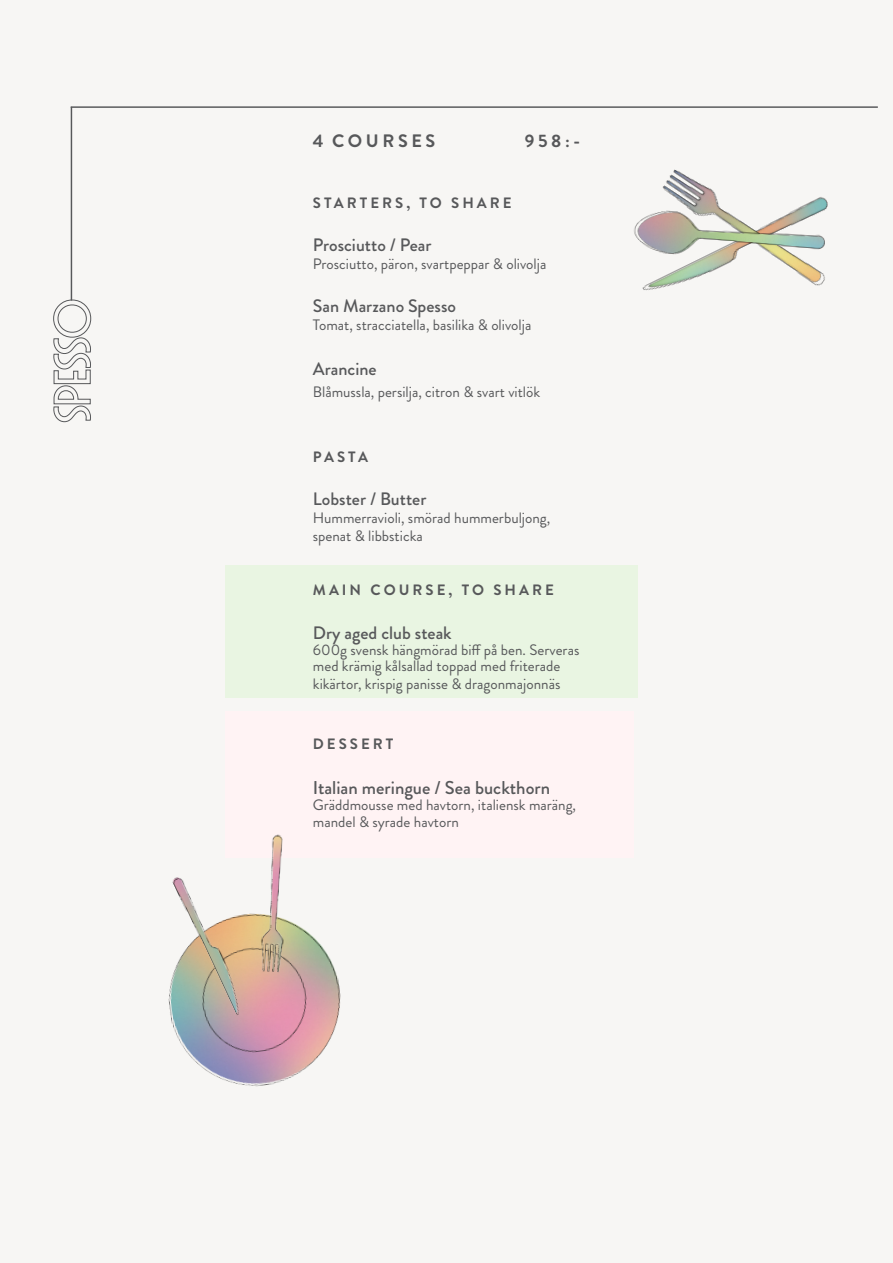
<style>
.page{position:relative;width:893px;height:1263px;background:#f7f6f4}
.page>*{position:absolute;margin:0;border:0;box-sizing:border-box;transform-origin:0 0}
.t1{font:500 18.6px "Brandon Grotesque";color:#57585a}
.t2{font:500 18px "Brandon Grotesque";color:#57585a}
.t3{font:700 18px "Brandon Grotesque";letter-spacing:.2em;color:#57585a}
.t4{font:15.15px/16.2px "Brandon Grotesque";color:#57585a}
.t5{font:700 15px "Brandon Grotesque";letter-spacing:.2em;color:#57585a}
</style>
<div class="page">
<svg style="left:53px;top:299px;width:39px;height:124px"></svg>
<hr style="left:71px;top:107px;width:1px;height:194px;background:#57585a">
<hr style="left:71px;top:106px;width:807px;height:2px;background:#57585a">
<img style="left:648px;top:169px;width:180px;height:121px">
<img style="left:634px;top:205px;width:194px;height:63px">
<div style="left:225px;top:711px;width:409px;height:146px;background:#fff3f4"></div>
<div style="left:225px;top:565px;width:413px;height:133px;background:#e9f5e2"></div>
<img style="left:171px;top:913px;width:170px;height:174px">
<img style="left:252px;top:834px;width:41px;height:141px">
<img style="left:168px;top:877px;width:83px;height:145px">
<p class="t3" style="left:313px;top:128px;width:124px">4 COURSES</p>
<p class="t3" style="left:525px;top:128px;width:57px">958:-</p>
<p class="t5" style="left:313px;top:192px;width:200px">STARTERS, TO SHARE</p>
<p class="t2" style="left:313px;top:232px;width:120px">Prosciutto / Pear</p>
<p class="t4" style="left:313px;top:256px;width:235px">Prosciutto, päron, svartpeppar &amp; olivolja</p>
<p class="t2" style="left:313px;top:294px;width:145px">San Marzano Spesso</p>
<p class="t4" style="left:313px;top:317px;width:220px">Tomat, stracciatella, basilika &amp; olivolja</p>
<p class="t2" style="left:313px;top:356px;width:65px">Arancine</p>
<p class="t4" style="left:313px;top:384px;width:229px">Blåmussla, persilja, citron &amp; svart vitlök</p>
<p class="t5" style="left:313px;top:446px;width:57px">PASTA</p>
<p class="t2" style="left:313px;top:486px;width:115px">Lobster / Butter</p>
<p class="t4" style="left:313px;top:510px;width:239px">Hummerravioli, smörad hummerbuljong,</p>
<p class="t4" style="left:313px;top:528px;width:111px">spenat &amp; libbsticka</p>
<p class="t5" style="left:313px;top:580px;width:242px">MAIN COURSE, TO SHARE</p>
<p class="t2" style="left:313px;top:620px;width:140px">Dry aged club steak</p>
<p class="t4" style="left:313px;top:642px;width:268px">600g svensk hängmörad biff på ben. Serveras med krämig kålsallad toppad med friterade</p>
<p class="t4" style="left:313px;top:676px;width:249px">kikärtor, krispig panisse &amp; dragonmajonnäs</p>
<p class="t5" style="left:313px;top:733px;width:82px">DESSERT</p>
<p class="t1" style="left:313px;top:775px;width:239px">Italian meringue / Sea buckthorn</p>
<p class="t4" style="left:313px;top:797px;width:265px">Gräddmousse med havtorn, italiensk maräng, mandel &amp; syrade havtorn</p>
</div>
